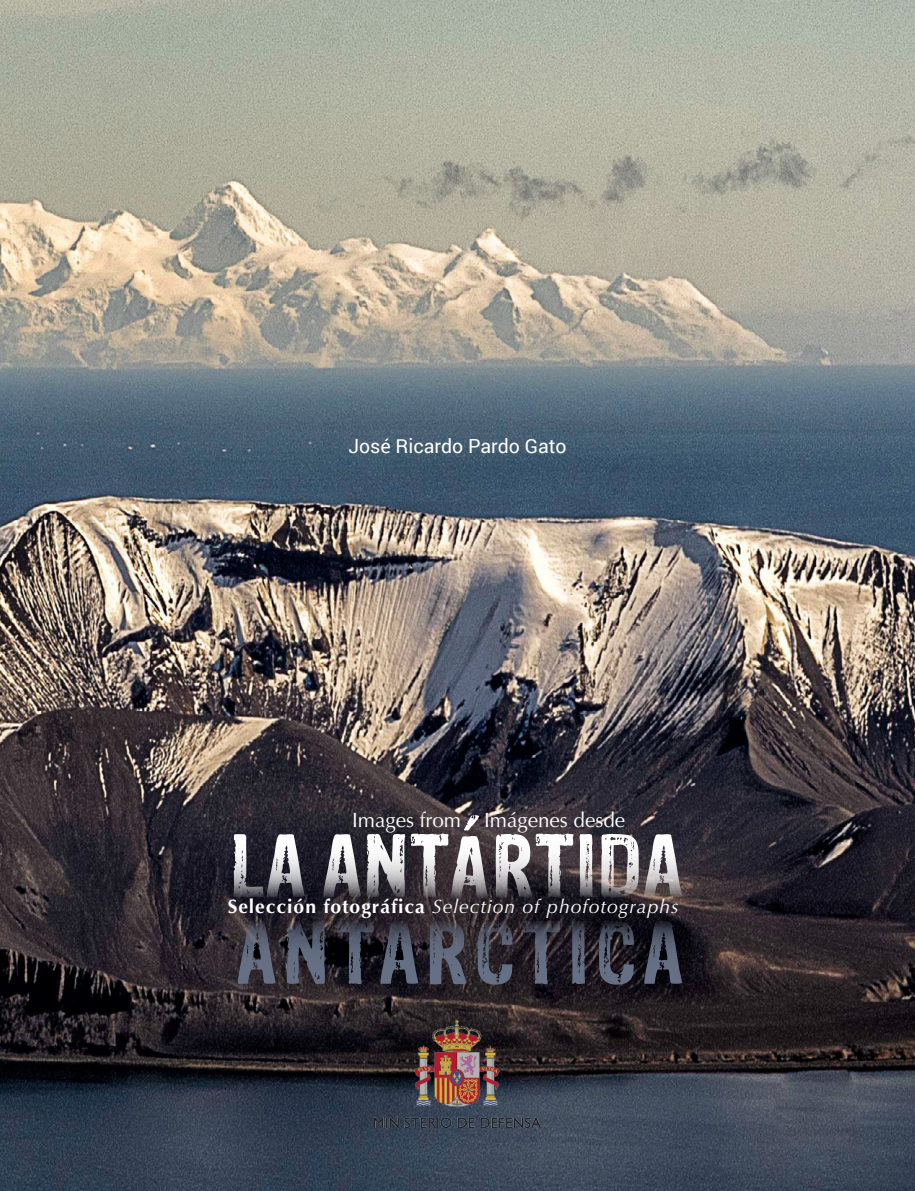
<style>
.page{position:relative;width:915px;height:1191px;background:#fff}
.page>*{position:absolute;margin:0;border:0;box-sizing:border-box;transform-origin:0 0}
.t1{font:20.7px "Optima CE";color:#fff}
.t2{font:19.5px "Roboto";color:#fff}
.t3{font:italic 19.35px "Optima";letter-spacing:.05em;color:#fff}
.s1{font-weight:700;font-style:normal}
</style>
<div class="page">
<img style="left:0;top:0;width:914px;height:1191px">
<svg style="left:238px;top:920px;width:443px;height:64px;background:#383944"></svg>
<svg style="left:233px;top:815px;width:448px;height:83px;background:#6b666c"></svg>
<img style="left:374px;top:1020px;width:166px;height:107px">
<p class="t2" style="left:348px;top:432px;width:220px">José Ricardo Pardo Gato</p>
<p class="t1" style="left:352px;top:807px;width:274px">Images from Imágenes desde</p>
<p class="t3" style="left:227px;top:895px;width:452px"><span class="s1">Selección fotográfica</span> Selection of phofotographs</p>
</div>
